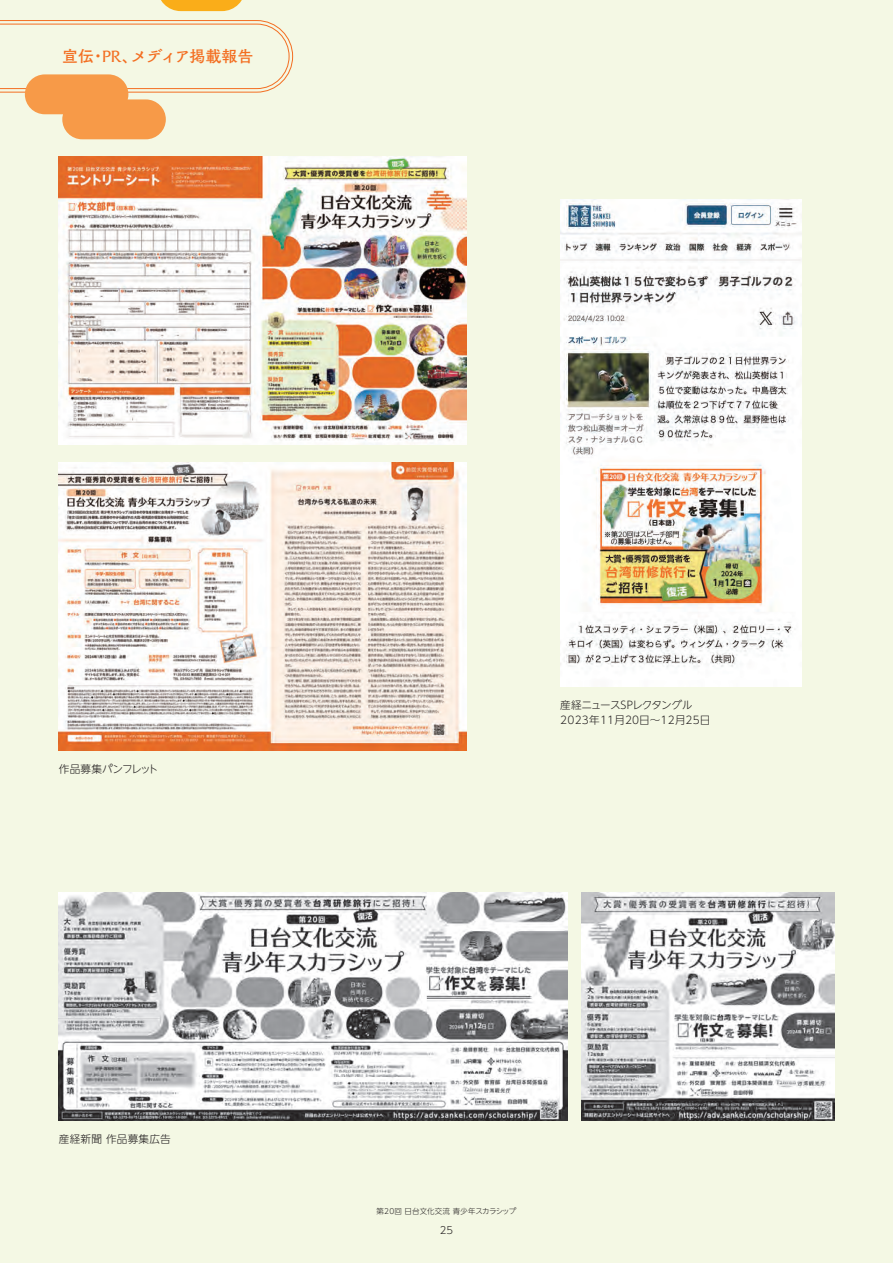
<style>
.page{position:relative;width:893px;height:1263px;background:#f4f8e4}
.page>*{position:absolute;margin:0;border:0;box-sizing:border-box;transform-origin:0 0}
.本文{font:15.9px "P Keyaki Gothic Oldstyle Min 2 M";letter-spacing:-.025em;color:#f36e21}
.本文-2{font:15.9px "P Keyaki Gothic Oldstyle Min 2 M";color:#f36e21}
.説明文{font:300 10.65px "UD Shin Go NT Pro";letter-spacing:.015em;color:#231f20}
.説明文-2{font:300 10.65px "UD Shin Go NT Pro";letter-spacing:-.06em;color:#231f20}
.説明文-3{font:300 10.65px "UD Shin Go NT Pro";letter-spacing:-.03em;color:#231f20}
.t1{font:300 10.05px "UD Shin Go NT Pro";color:#231f20}
.t2{font:300 7.5px "UD Shin Go NT Pro";letter-spacing:.025em;color:#231f20}
</style>
<div class="page">
<svg style="left:161px;top:0;width:81px;height:11px"></svg>
<svg style="left:0;top:20px;width:293px;height:72px"></svg>
<div style="left:62px;top:99px;width:104px;height:40px;background:#f79a48;border-radius:20px"></div>
<div style="left:25px;top:74px;width:103px;height:40px;background:#f79a48;border-radius:20px"></div>
<img style="left:59px;top:893px;width:509px;height:227px">
<img style="left:581px;top:893px;width:253px;height:227px">
<img style="left:59px;top:462px;width:407px;height:288px">
<img style="left:59px;top:157px;width:407px;height:288px">
<img style="left:560px;top:199px;width:242px;height:488px">
<p class="本文" style="left:131px;top:47px;width:124px">メディア掲載報告</p>
<p class="本文-2" style="left:62px;top:47px;width:33px">宣伝</p>
<p class="本文-2" style="left:102px;top:47px;width:37px">PR、</p>
<p class="本文-2" style="left:90px;top:47px;width:17px">・</p>
<p class="説明文-3" style="left:59px;top:760px;width:101px">作品募集パンフレット</p>
<p class="説明文" style="left:59px;top:1130px;width:113px">産経新聞作品募集広告</p>
<p class="説明文-2" style="left:560px;top:696px;width:134px">産経ニュースSPレクタングル</p>
<p class="説明文" style="left:560px;top:711px;width:152px">2023年11月20日〜12月25日</p>
<p class="t2" style="left:377px;top:1205px;width:141px">第20回日台文化交流青少年スカラシップ</p>
<p class="t1" style="left:440px;top:1222px;width:15px">25</p>
</div>
